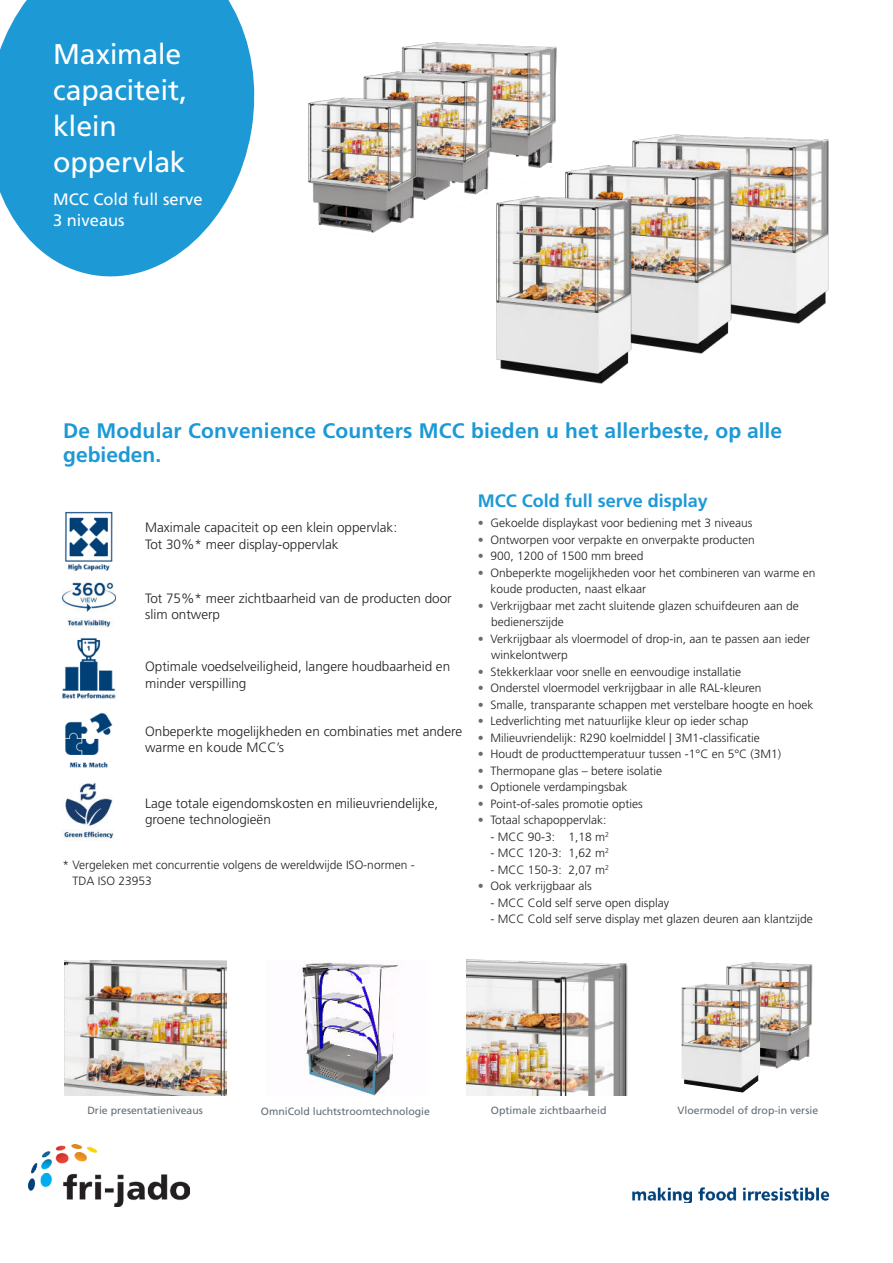
<style>
.page{position:relative;width:893px;height:1263px;background:#fff}
.page>*{position:absolute;margin:0;border:0;box-sizing:border-box;transform-origin:0 0}
.t1{font:28.5px/36px "Frutiger LT Std";letter-spacing:-.01em;color:#fff}
.t2{font:700 21px/24px "Frutiger LT Std";letter-spacing:.01em;color:#1d99d6}
.t3{font:700 18px "Frutiger LT Std";color:#1d99d6}
.t4{font:16.5px/21px "Frutiger LT Std";color:#fff}
.t5{font:300 13.5px/16.5px "Frutiger LT Std";color:#231f20}
.t6{font:300 12px/16.5px "Frutiger LT Std";color:#231f20}
.t7{font:10.5px "Frutiger LT Std";color:#636d75}
.s1{color:#636d75}
</style>
<div class="page">
<img style="left:401px;top:42px;width:156px;height:122px">
<img style="left:29px;top:1144px;width:161px;height:62px">
<svg style="left:0;top:0;width:254px;height:276px;background:#3ba6db"></svg>
<img style="left:302px;top:962px;width:96px;height:134px">
<img style="left:632px;top:1187px;width:197px;height:16px">
<img style="left:64px;top:961px;width:163px;height:135px">
<img style="left:466px;top:960px;width:162px;height:136px">
<img style="left:632px;top:134px;width:197px;height:190px">
<img style="left:528px;top:164px;width:226px;height:190px">
<img style="left:496px;top:194px;width:157px;height:190px">
<img style="left:726px;top:962px;width:87px;height:107px">
<img style="left:363px;top:58px;width:134px;height:155px">
<img style="left:308px;top:83px;width:120px;height:150px">
<img style="left:681px;top:983px;width:79px;height:109px">
<img style="left:64px;top:511px;width:49px;height:60px">
<img style="left:62px;top:582px;width:54px;height:46px">
<img style="left:62px;top:638px;width:54px;height:61px">
<img style="left:65px;top:712px;width:48px;height:56px">
<img style="left:62px;top:782px;width:52px;height:58px">
<h1 class="t1" style="left:53px;top:38px;width:136px">Maximale capaciteit, klein oppervlak</h1>
<h3 class="t4" style="left:53px;top:190px;width:151px">MCC Cold full serve<br>3 niveaus</h3>
<h2 class="t2" style="left:63px;top:421px;width:720px">De Modular Convenience Counters MCC bieden u het allerbeste, op alle gebieden.</h2>
<p class="t5" style="left:145px;top:520px;width:254px">Maximale capaciteit op een klein oppervlak:<br>Tot 30%* meer display-oppervlak</p>
<p class="t5" style="left:145px;top:591px;width:308px">Tot 75%* meer zichtbaarheid van de producten door slim ontwerp</p>
<p class="t5" style="left:145px;top:659px;width:307px">Optimale voedselveiligheid, langere houdbaarheid en minder verspilling</p>
<p class="t5" style="left:145px;top:724px;width:319px">Onbeperkte mogelijkheden en combinaties met andere warme en koude MCC’s</p>
<p class="t5" style="left:145px;top:796px;width:295px">Lage totale eigendomskosten en milieuvriendelijke, groene technologieën</p>
<p class="t6" style="left:72px;top:857px;width:344px;text-indent:-10px">* Vergeleken met concurrentie volgens de wereldwijde ISO-normen -<br>TDA ISO 23953</p>
<h3 class="t3" style="left:478px;top:493px;width:232px">MCC Cold full serve display</h3>
<p class="t6" style="left:478px;top:516px;width:276px"><span class="s1">•</span> Gekoelde displaykast voor bediening met 3 niveaus</p>
<p class="t6" style="left:478px;top:532px;width:279px"><span class="s1">•</span> Ontworpen voor verpakte en onverpakte producten</p>
<p class="t6" style="left:478px;top:549px;width:167px"><span class="s1">•</span> 900, 1200 of 1500 mm breed</p>
<p class="t6" style="left:490px;top:565px;width:327px;text-indent:-13px"><span class="s1">•</span> Onbeperkte mogelijkheden voor het combineren van warme en koude producten, naast elkaar</p>
<p class="t6" style="left:491px;top:598px;width:309px;text-indent:-13px"><span class="s1">•</span> Verkrijgbaar met zacht sluitende glazen schuifdeuren aan de bedienerszijde</p>
<p class="t6" style="left:491px;top:631px;width:321px;text-indent:-13px"><span class="s1">•</span> Verkrijgbaar als vloermodel of drop-in, aan te passen aan ieder winkelontwerp</p>
<p class="t6" style="left:478px;top:664px;width:265px"><span class="s1">•</span> Stekkerklaar voor snelle en eenvoudige installatie</p>
<p class="t6" style="left:478px;top:681px;width:285px"><span class="s1">•</span> Onderstel vloermodel verkrijgbaar in alle RAL-kleuren</p>
<p class="t6" style="left:478px;top:697px;width:337px"><span class="s1">•</span> Smalle, transparante schappen met verstelbare hoogte en hoek</p>
<p class="t6" style="left:478px;top:714px;width:272px"><span class="s1">•</span> Ledverlichting met natuurlijke kleur op ieder schap</p>
<p class="t6" style="left:478px;top:730px;width:284px"><span class="s1">•</span> Milieuvriendelijk: R290 koelmiddel | 3M1-classificatie</p>
<p class="t6" style="left:478px;top:747px;width:305px"><span class="s1">•</span> Houdt de producttemperatuur tussen -1°C en 5°C (3M1)</p>
<p class="t6" style="left:478px;top:763px;width:186px"><span class="s1">•</span> Thermopane glas – betere isolatie</p>
<p class="t6" style="left:478px;top:780px;width:151px"><span class="s1">•</span> Optionele verdampingsbak</p>
<p class="t6" style="left:478px;top:796px;width:167px"><span class="s1">•</span> Point-of-sales promotie opties</p>
<p class="t6" style="left:478px;top:813px;width:130px"><span class="s1">•</span> Totaal schapoppervlak:</p>
<p class="t6" style="left:490px;top:829px;width:120px">- MCC 90-3: 1,18 m<sup>2</sup></p>
<p class="t6" style="left:490px;top:846px;width:120px">- MCC 120-3: 1,62 m<sup>2</sup></p>
<p class="t6" style="left:490px;top:862px;width:120px">- MCC 150-3: 2,07 m<sup>2</sup></p>
<p class="t6" style="left:478px;top:879px;width:116px"><span class="s1">•</span> Ook verkrijgbaar als</p>
<p class="t6" style="left:490px;top:895px;width:180px">- MCC Cold self serve open display</p>
<p class="t6" style="left:490px;top:912px;width:324px">- MCC Cold self serve display met glazen deuren aan klantzijde</p>
<p class="t7" style="left:87px;top:1106px;width:117px">Drie presentatieniveaus</p>
<p class="t7" style="left:261px;top:1106px;width:171px">OmniCold luchtstroomtechnologie</p>
<p class="t7" style="left:491px;top:1106px;width:117px">Optimale zichtbaarheid</p>
<p class="t7" style="left:678px;top:1106px;width:142px">Vloermodel of drop-in versie</p>
</div>
